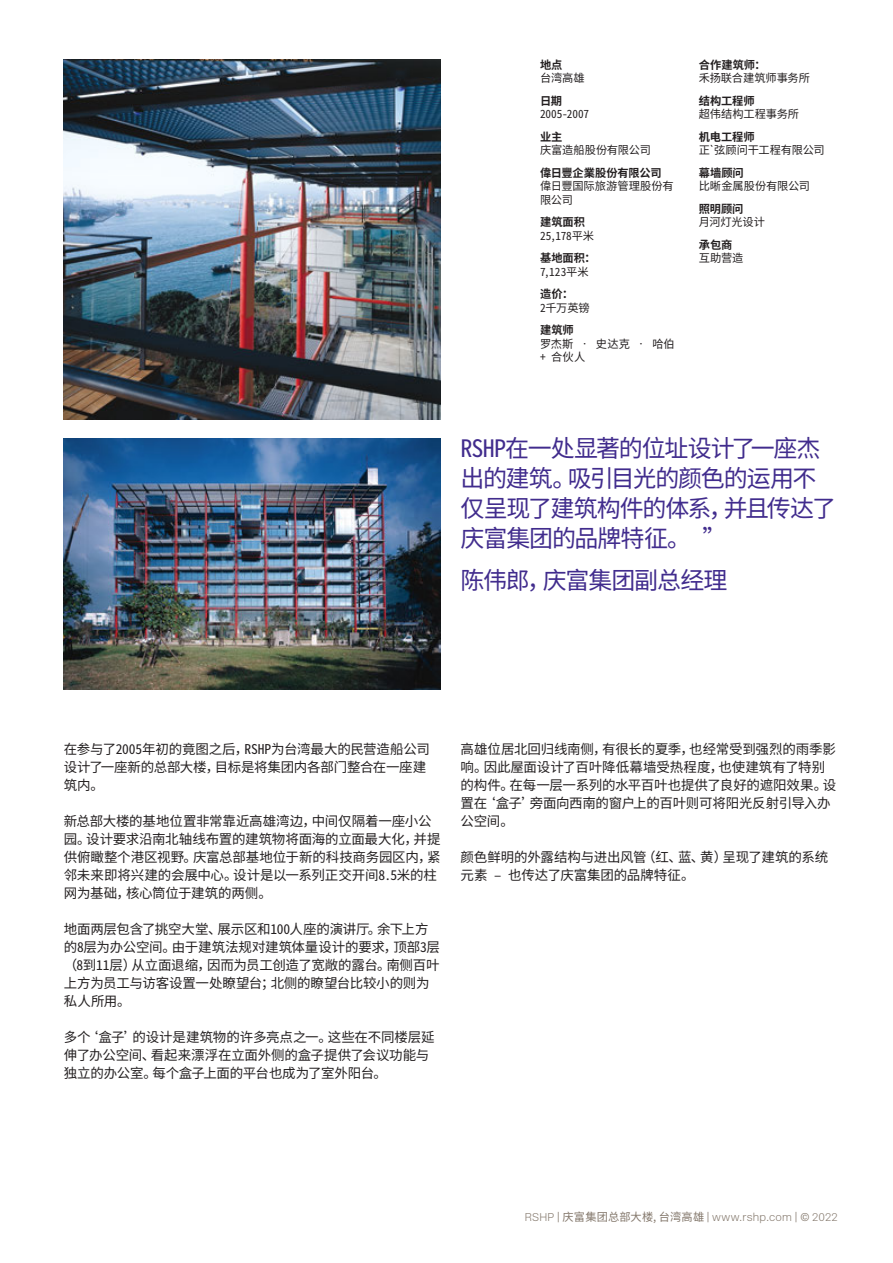
<style>
.page{position:relative;width:893px;height:1263px;background:#fff}
.page>*{position:absolute;margin:0;border:0;box-sizing:border-box;transform-origin:0 0}
.Pullquote{font:24px/30px "Noto Sans Mono CJ Ksc";letter-spacing:-.05em;color:#412c8d}
.Body{font:13.5px/18px "Noto Sans Mono CJ Ksc";letter-spacing:-.015em;color:#231f20}
.Info_Body{font:11.25px/13.5px "Noto Sans Mono CJ Ksc";letter-spacing:-.01em;color:#231f20}
.Info_Header{font:700 11.25px "Noto Sans Mono CJ Ksc";letter-spacing:-.005em;color:#231f20}
.t1{font:11.25px "New Rail Alphabet White";letter-spacing:.02em;color:#82766a}
.s1{font-family:"Noto Sans CJ Ksc"}
</style>
<div class="page">
<img style="left:64px;top:438px;width:377px;height:252px">
<img style="left:64px;top:60px;width:377px;height:360px">
<p class="Info_Header" style="left:540px;top:58px;width:24px">地点</p>
<p class="Info_Body" style="left:540px;top:71px;width:46px">台湾高雄</p>
<p class="Info_Header" style="left:540px;top:94px;width:24px">日期</p>
<p class="Info_Body" style="left:540px;top:107px;width:51px">2005-2007</p>
<p class="Info_Header" style="left:540px;top:130px;width:24px">业主</p>
<p class="Info_Body" style="left:540px;top:143px;width:112px">庆富造船股份有限公司</p>
<p class="Info_Header" style="left:540px;top:166px;width:123px">偉日豐企業股份有限公司</p>
<p class="Info_Body" style="left:540px;top:179px;width:135px">偉日豐国际旅游管理股份有限公司</p>
<p class="Info_Header" style="left:540px;top:216px;width:47px">建筑面积</p>
<p class="Info_Body" style="left:540px;top:229px;width:56px">25,178平米</p>
<p class="Info_Header" style="left:540px;top:252px;width:57px">基地面积：</p>
<p class="Info_Body" style="left:540px;top:265px;width:50px">7,123平米</p>
<p class="Info_Header" style="left:540px;top:288px;width:35px">造价：</p>
<p class="Info_Body" style="left:540px;top:301px;width:51px">2千万英镑</p>
<p class="Info_Header" style="left:540px;top:324px;width:35px">建筑师</p>
<p class="Info_Body" style="left:540px;top:337px;width:136px">罗杰斯 • 史达克 • 哈伯+ 合伙人</p>
<p class="Info_Header" style="left:699px;top:58px;width:68px">合作建筑师：</p>
<p class="Info_Body" style="left:699px;top:71px;width:113px">禾扬联合建筑师事务所</p>
<p class="Info_Header" style="left:699px;top:94px;width:57px">结构工程师</p>
<p class="Info_Body" style="left:699px;top:107px;width:102px">超伟结构工程事务所</p>
<p class="Info_Header" style="left:699px;top:130px;width:57px">机电工程师</p>
<p class="Info_Body" style="left:699px;top:143px;width:128px">正`弦顾问干工程有限公司</p>
<p class="Info_Header" style="left:699px;top:166px;width:47px">幕墙顾问</p>
<p class="Info_Body" style="left:699px;top:179px;width:113px">比晰金属股份有限公司</p>
<p class="Info_Header" style="left:699px;top:202px;width:46px">照明顾问</p>
<p class="Info_Body" style="left:699px;top:215px;width:68px">月河灯光设计</p>
<p class="Info_Header" style="left:699px;top:238px;width:35px">承包商</p>
<p class="Info_Body" style="left:699px;top:251px;width:46px">互助营造</p>
<p class="Pullquote" style="left:461px;top:433px;width:377px">RSHP在一处显著的位址设计了一座杰出的建筑。吸引目光的颜色的运用不仅呈现了建筑构件的体系，并且传达了庆富集团的品牌特征。 ”</p>
<p class="Pullquote" style="left:461px;top:566px;width:268px">陈伟郎，庆富集团副总经理</p>
<p class="Body" style="left:64px;top:741px;width:368px">在参与了2005年初的竟图之后，RSHP为台湾最大的民营造船公司设计了一座新的总部大楼，目标是将集团内各部门整合在一座建筑内。</p>
<p class="Body" style="left:64px;top:813px;width:378px">新总部大楼的基地位置非常靠近高雄湾边，中间仅隔着一座小公园。设计要求沿南北轴线布置的建筑物将面海的立面最大化，并提供俯瞰整个港区视野。庆富总部基地位于新的科技商务园区内，紧邻未来即将兴建的会展中心。设计是以一系列正交开间8.5米的柱网为基础，核心筒位于建筑的两侧。</p>
<p class="Body" style="left:64px;top:921px;width:378px">地面两层包含了挑空大堂、展示区和100人座的演讲厅。余下上方的8层为办公空间。由于建筑法规对建筑体量设计的要求，顶部3层（8到11层）从立面退缩，因而为员工创造了宽敞的露台。南侧百叶上方为员工与访客设置一处瞭望台；北侧的瞭望台比较小的则为私人所用。</p>
<p class="Body" style="left:64px;top:1029px;width:372px">多个‘盒子’的设计是建筑物的许多亮点之一。这些在不同楼层延伸了办公空间、看起来漂浮在立面外侧的盒子提供了会议功能与独立的办公室。每个盒子上面的平台也成为了室外阳台。</p>
<p class="Body" style="left:461px;top:741px;width:377px">高雄位居北回归线南侧，有很长的夏季，也经常受到强烈的雨季影响。因此屋面设计了百叶降低幕墙受热程度，也使建筑有了特别的构件。在每一层一系列的水平百叶也提供了良好的遮阳效果。设置在‘盒子’旁面向西南的窗户上的百叶则可将阳光反射引导入办公空间。</p>
<p class="Body" style="left:461px;top:849px;width:369px">颜色鲜明的外露结构与进出风管（红、蓝、黄）呈现了建筑的系统元素 – 也传达了庆富集团的品牌特征。</p>
<p class="t1" style="left:525px;top:1209px;width:315px">RSHP | <span class="s1">庆富集团总部大楼, 台湾高雄</span> | www.rshp.com | © 2022</p>
</div>
